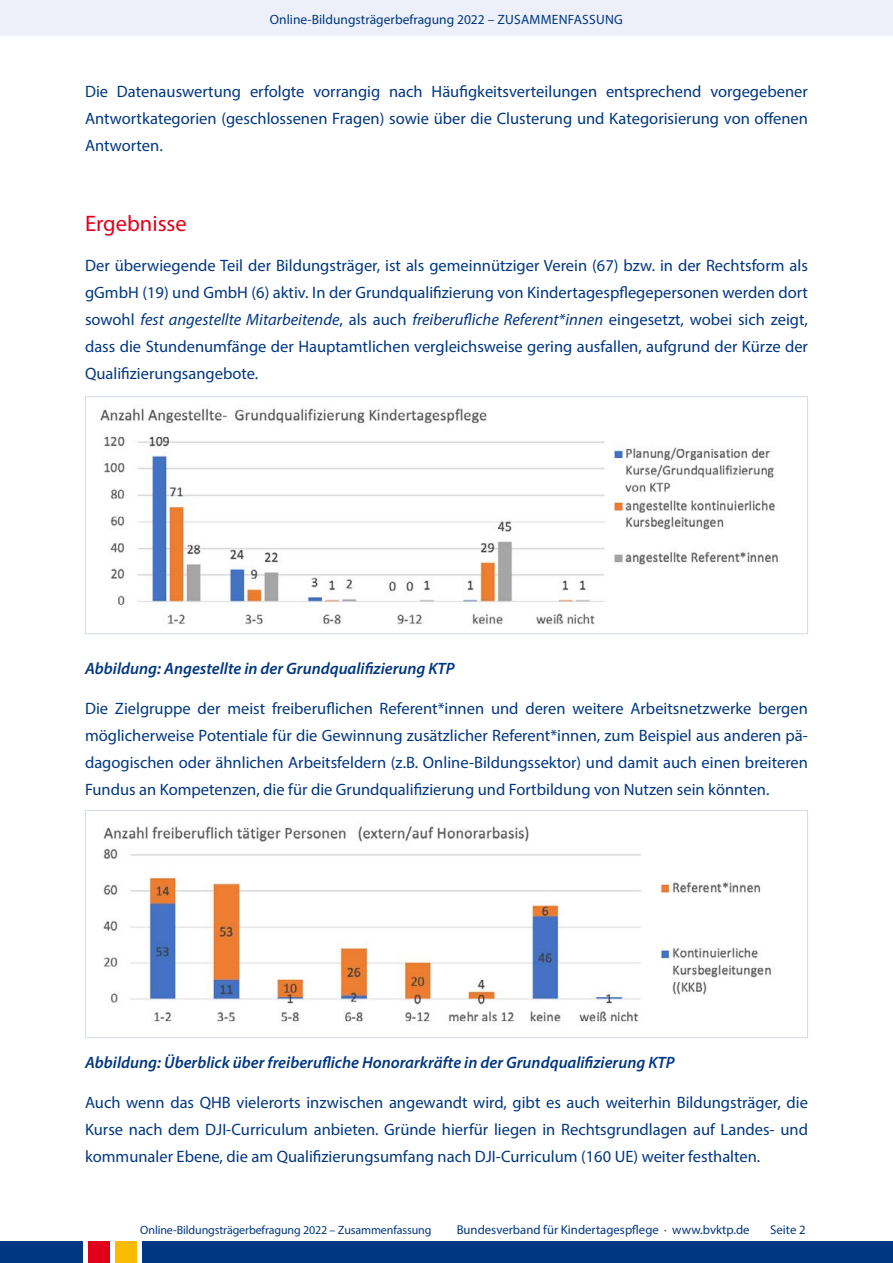
<style>
.page{position:relative;width:893px;height:1263px;background:#fff}
.page>*{position:absolute;margin:0;border:0;box-sizing:border-box;transform-origin:0 0}
.Überschrift_2_Ebene{font:22.5px "Myriad Pro";color:#e2001a}
.Text{font:16.5px/27px "Myriad Pro";color:#003782;text-align:justify}
.Abbildung{font:italic 600 16.5px "Myriad Pro";color:#003782}
.Text-2{font:13.5px "Myriad Pro";color:#003782}
.t1{font:12.75px "Myriad Pro";color:#003782}
.t2{font:12px "Myriad Pro";letter-spacing:-.01em;color:#003782}
.s1{font-style:italic}
</style>
<div class="page">
<div style="left:0;top:1242px;width:893px;height:21px;background:#003782"></div>
<div style="left:84px;top:1242px;width:5px;height:21px;background:#fff"></div>
<div style="left:110px;top:1242px;width:5px;height:21px;background:#fff"></div>
<div style="left:136px;top:1242px;width:5px;height:21px;background:#fff"></div>
<div style="left:89px;top:1242px;width:21px;height:21px;background:#e2001a"></div>
<div style="left:115px;top:1242px;width:21px;height:21px;background:#fabb00"></div>
<div style="left:0;top:0;width:893px;height:36px;background:#edf0f8"></div>
<img style="left:100px;top:408px;width:678px;height:217px">
<div style="left:85px;top:396px;width:723px;height:238px;border:1px solid #d1dbee"></div>
<img style="left:103px;top:826px;width:668px;height:198px">
<div style="left:85px;top:810px;width:723px;height:228px;border:1px solid #d1dbee"></div>
<p class="Text-2" style="left:270px;top:11px;width:355px">Online-Bildungsträgerbefragung 2022 – ZUSAMMENFASSUNG</p>
<p class="Text" style="left:85px;top:78px;width:724px">Die Datenauswertung erfolgte vorrangig nach Häufigkeitsverteilungen entsprechend vorgegebener Antwortkategorien (geschlossenen Fragen) sowie über die Clusterung und Kategorisierung von offenen Antworten.</p>
<p class="Überschrift_2_Ebene" style="left:85px;top:210px;width:103px">Ergebnisse</p>
<p class="Text" style="left:85px;top:251px;width:724px">Der überwiegende Teil der Bildungsträger, ist als gemeinnütziger Verein (67) bzw. in der Rechtsform als gGmbH (19) und GmbH (6) aktiv. In der Grundqualifizierung von Kindertagespflegepersonen werden dort sowohl <span class="s1">fest angestellte Mitarbeitende</span>, als auch <span class="s1">freiberufliche Referent*innen</span> eingesetzt, wobei sich zeigt, dass die Stundenumfänge der Hauptamtlichen vergleichsweise gering ausfallen, aufgrund der Kürze der Qualifizierungsangebote.</p>
<p class="Abbildung" style="left:85px;top:658px;width:371px">Abbildung: Angestellte in der Grundqualifizierung KTP</p>
<p class="Text" style="left:85px;top:695px;width:724px">Die Zielgruppe der meist freiberuflichen Referent*innen und deren weitere Arbeitsnetzwerke bergen möglicherweise Potentiale für die Gewinnung zusätzlicher Referent*innen, zum Beispiel aus anderen pä&shy;dagogischen oder ähnlichen Arbeitsfeldern (z.B. Online-Bildungssektor) und damit auch einen breiteren Fundus an Kompetenzen, die für die Grundqualifizierung und Fortbildung von Nutzen sein könnten.</p>
<p class="Abbildung" style="left:85px;top:1052px;width:591px">Abbildung: Überblick über freiberufliche Honorarkräfte in der Grundqualifizierung KTP</p>
<p class="Text" style="left:85px;top:1088px;width:724px">Auch wenn das QHB vielerorts inzwischen angewandt wird, gibt es auch weiterhin Bildungsträger, die Kurse nach dem DJI-Curriculum anbieten. Gründe hierfür liegen in Rechtsgrundlagen auf Landes- und kommunaler Ebene, die am Qualifizierungsumfang nach DJI-Curriculum (160 UE) weiter festhalten.</p>
<p class="t2" style="left:140px;top:1222px;width:293px">Online-Bildungsträgerbefragung 2022 – Zusammenfassung</p>
<p class="t1" style="left:457px;top:1222px;width:294px">Bundesverband für Kindertagespflege · www.bvktp.de</p>
<p class="t1" style="left:770px;top:1222px;width:37px">Seite 2</p>
</div>
